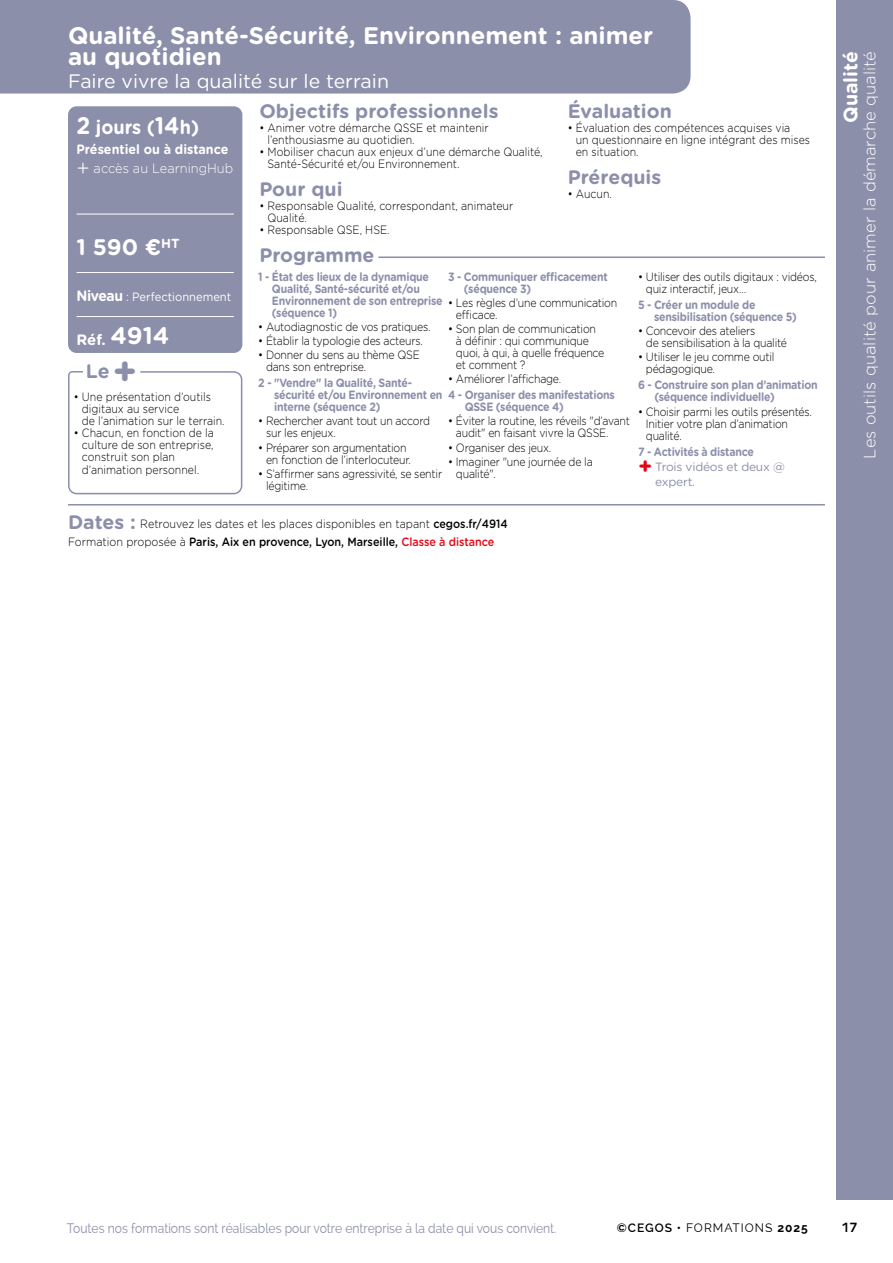
<style>
.page{position:relative;width:893px;height:1263px;background:#fff}
.page>*{position:absolute;margin:0;border:0;box-sizing:border-box;transform-origin:0 0}
.t1{font:700 24px/21px "Gotham Rounded";color:#fff}
.t2{font:700 22.5px "Gotham Rounded";color:#fff}
.t3{font:700 19.5px "Gotham Rounded";color:#8c8faa}
.t4{font:19.5px "Gotham Rounded";color:#fff}
.t5{font:700 19.5px "Gotham Rounded";color:#fff;scale:.93 1}
.t6{font:700 19.5px "Gotham Rounded";color:#fff}
.t7{font:300 16.5px "Gotham Rounded";color:#fff}
.t8{font:700 15px "Gotham Rounded";color:#fff}
.t9{font:13.5px "Raleway";color:#8c8faa;scale:.9 1}
.t10{font:700 13.5px/19.5px "Gotham Rounded";color:#fff;scale:.93 1}
.t11{font:500 13.5px "Ryker";color:#000}
.t12{font:300 12px/12px "Gotham Rounded";letter-spacing:-.02em;color:#000;scale:.88 1}
.t13{font:300 12px/12px "Gotham Rounded";color:#000;scale:.88 1}
.t14{font:700 12px/12px "Gotham Rounded";letter-spacing:-.02em;color:#8c8faa;scale:.88 1}
.t15{font:300 12px/17.7px "Gotham Rounded";color:#000;scale:.9 1}
.t16{font:12px "Gotham Rounded";letter-spacing:-.02em;color:#8c8faa}
.t17{font:12px "Gotham Rounded";color:#fff;scale:.93 1}
.t18{font:12px "Raleway";letter-spacing:.08em;color:#000}
.s1{font-size:24px}
.s2{font-weight:300;font-size:22.5px}
.s3{font-weight:300}
.s4{font-weight:700;font-size:15px}
.s5{font-size:39px}
.s6{font-weight:700;font-size:22.5px;color:#e30613}
.s7{color:#fff}
.s8{font-weight:500}
.s9{font-weight:500;color:#e30613}
.s10{font-weight:600}
.s11{font-weight:700}
</style>
<div class="page">
<div style="left:68px;top:106px;width:174px;height:247px;background:#8c8faa;border-radius:9px"></div>
<hr style="left:77px;top:214px;width:157px;height:1px;background:#fff">
<hr style="left:77px;top:272px;width:157px;height:1px;background:#fff">
<hr style="left:77px;top:316px;width:157px;height:1px;background:#fff">
<div style="left:0;top:0;width:691px;height:94px;background:#8c8faa"></div>
<hr style="left:68px;top:504px;width:757px;height:1px;background:#8c8faa">
<hr style="left:378px;top:256px;width:447px;height:2px;background:#8c8faa">
<svg style="left:68px;top:371px;width:175px;height:124px"></svg>
<div style="left:836px;top:0;width:57px;height:1199px;background:#8c8faa"></div>
<h1 class="t1" style="left:68px;top:24px;width:587px">Qualité, Santé-Sécurité, Environnement : animer au quotidien</h1>
<h3 class="t4" style="left:68px;top:68px;width:322px">Faire vivre la qualité sur le terrain</h3>
<h3 class="t5" style="left:77px;top:113px;width:133px"><span class="s1">2</span> jours (<span class="s1">14</span>h)</h3>
<p class="t10" style="left:77px;top:138px;width:170px">Présentiel ou à distance <span class="s2">+</span> <span class="s3">accès au LearningHub</span></p>
<h2 class="t2" style="left:77px;top:231px;width:105px">1 590 €<sup>HT</sup></h2>
<p class="t17" style="left:77px;top:289px;width:168px"><span class="s4">Niveau</span> : Perfectionnement</p>
<p class="t8" style="left:77px;top:328px;width:94px">Réf. <span class="s1">4914</span></p>
<h3 class="t3" style="left:86px;top:357px;width:53px">Le<span class="s5">+</span></h3>
<p class="t13" style="left:82px;top:391px;width:164px;text-indent:-8px">• Une présentation d’outils digitaux au service<br>de l’animation sur le terrain.</p>
<p class="t13" style="left:82px;top:427px;width:151px;text-indent:-8px">• Chacun, en fonction de la culture de son entreprise, construit son plan d’animation personnel.</p>
<h3 class="t3" style="left:259px;top:96px;width:241px">Objectifs professionnels</h3>
<p class="t13" style="left:268px;top:121px;width:253px;text-indent:-8px">• Animer votre démarche QSSE et maintenir l’enthousiasme au quotidien.</p>
<p class="t13" style="left:268px;top:145px;width:314px;text-indent:-8px">• Mobiliser chacun aux enjeux d’une démarche Qualité,<br>Santé-Sécurité et/ou Environnement.</p>
<h3 class="t3" style="left:259px;top:175px;width:85px">Pour qui</h3>
<p class="t13" style="left:268px;top:199px;width:281px;text-indent:-8px">• Responsable Qualité, correspondant, animateur<br>Qualité.</p>
<p class="t13" style="left:259px;top:223px;width:149px">• Responsable QSE, HSE.</p>
<h3 class="t3" style="left:259px;top:241px;width:117px">Programme</h3>
<h3 class="t3" style="left:568px;top:96px;width:106px">Évaluation</h3>
<p class="t13" style="left:576px;top:121px;width:268px;text-indent:-8px">• Évaluation des compétences acquises via<br>un questionnaire en ligne intégrant des mises en situation.</p>
<h3 class="t3" style="left:568px;top:163px;width:95px">Prérequis</h3>
<p class="t12" style="left:568px;top:187px;width:52px">• Aucun.</p>
<p class="t14" style="left:272px;top:270px;width:195px;text-indent:-14px">1 - État des lieux de la dynamique<br>Qualité, Santé-sécurité et/ou<br>Environnement de son entreprise (séquence 1)</p>
<p class="t12" style="left:258px;top:320px;width:197px">• Autodiagnostic de vos pratiques.</p>
<p class="t12" style="left:258px;top:334px;width:188px">• Établir la typologie des acteurs.</p>
<p class="t12" style="left:266px;top:348px;width:176px;text-indent:-8px">• Donner du sens au thème QSE dans son entreprise.</p>
<p class="t14" style="left:274px;top:377px;width:193px;text-indent:-16px">2 - "Vendre" la Qualité, Santé&shy;sécurité et/ou Environnement en interne (séquence 2)</p>
<p class="t12" style="left:266px;top:415px;width:188px;text-indent:-8px">• Rechercher avant tout un accord sur les enjeux.</p>
<p class="t12" style="left:266px;top:441px;width:166px;text-indent:-8px">• Préparer son argumentation en fonction de l’interlocuteur.</p>
<p class="t12" style="left:266px;top:467px;width:202px;text-indent:-8px">• S’affirmer sans agressivité, se sentir légitime.</p>
<p class="t14" style="left:464px;top:270px;width:165px;text-indent:-16px">3 - Communiquer efficacement (séquence 3)</p>
<p class="t12" style="left:456px;top:296px;width:185px;text-indent:-8px">• Les règles d’une communication efficace.</p>
<p class="t12" style="left:456px;top:322px;width:170px;text-indent:-8px">• Son plan de communication à définir : qui communique quoi, à qui, à quelle fréquence et comment ?</p>
<p class="t12" style="left:448px;top:372px;width:130px">• Améliorer l’affichage.</p>
<p class="t14" style="left:465px;top:389px;width:172px;text-indent:-16px">4 - Organiser des manifestations<br>QSSE (séquence 4)</p>
<p class="t12" style="left:456px;top:415px;width:199px;text-indent:-8px">• Éviter la routine, les réveils "d’avant audit" en faisant vivre la QSSE.</p>
<p class="t12" style="left:448px;top:441px;width:119px">• Organiser des jeux.</p>
<p class="t12" style="left:456px;top:455px;width:157px;text-indent:-8px">• Imaginer "une journée de la qualité".</p>
<p class="t12" style="left:646px;top:270px;width:196px;text-indent:-8px">• Utiliser des outils digitaux : vidéos, quiz interactif, jeux…</p>
<p class="t14" style="left:654px;top:298px;width:164px;text-indent:-16px">5 - Créer un module de sensibilisation (séquence 5)</p>
<p class="t12" style="left:646px;top:324px;width:162px;text-indent:-8px">• Concevoir des ateliers<br>de sensibilisation à la qualité</p>
<p class="t12" style="left:646px;top:350px;width:148px;text-indent:-8px">• Utiliser le jeu comme outil pédagogique.</p>
<p class="t14" style="left:654px;top:379px;width:187px;text-indent:-16px">6 - Construire son plan d’animation (séquence individuelle)</p>
<p class="t12" style="left:646px;top:405px;width:190px;text-indent:-8px">• Choisir parmi les outils présentés.<br>Initier votre plan d’animation qualité.</p>
<p class="t14" style="left:638px;top:445px;width:133px">7 - Activités à distance</p>
<p class="t16" style="left:638px;top:458px;width:148px"><span class="s6">+</span> <span class="s7">•</span> Trois vidéos et deux @</p>
<p class="t16" style="left:655px;top:473px;width:41px">expert.</p>
<h3 class="t3" style="left:68px;top:508px;width:69px">Dates :</h3>
<p class="t15" style="left:68px;top:515px;width:490px;text-indent:72px">Retrouvez les dates et les places disponibles en tapant <span class="s8">cegos.fr/4914<br></span>Formation proposée à <span class="s8">Paris, Aix en provence, Lyon, Marseille,</span> <span class="s9">Classe à distance</span></p>
<h3 class="t6" style="left:836px;top:123px;width:73px;rotate:-90deg">Qualité</h3>
<h3 class="t7" style="left:859px;top:458px;width:409px;rotate:-90deg">Les outils qualité pour animer la démarche qualité</h3>
<p class="t9" style="left:67px;top:1221px;width:545px">Toutes nos formations sont réalisables pour votre entreprise à la date qui vous convient.</p>
<p class="t18" style="left:617px;top:1221px;width:193px"><span class="s10">©CEGOS •</span> FORMATIONS <span class="s11">2025</span></p>
<p class="t11" style="left:842px;top:1219px;width:17px">17</p>
</div>
